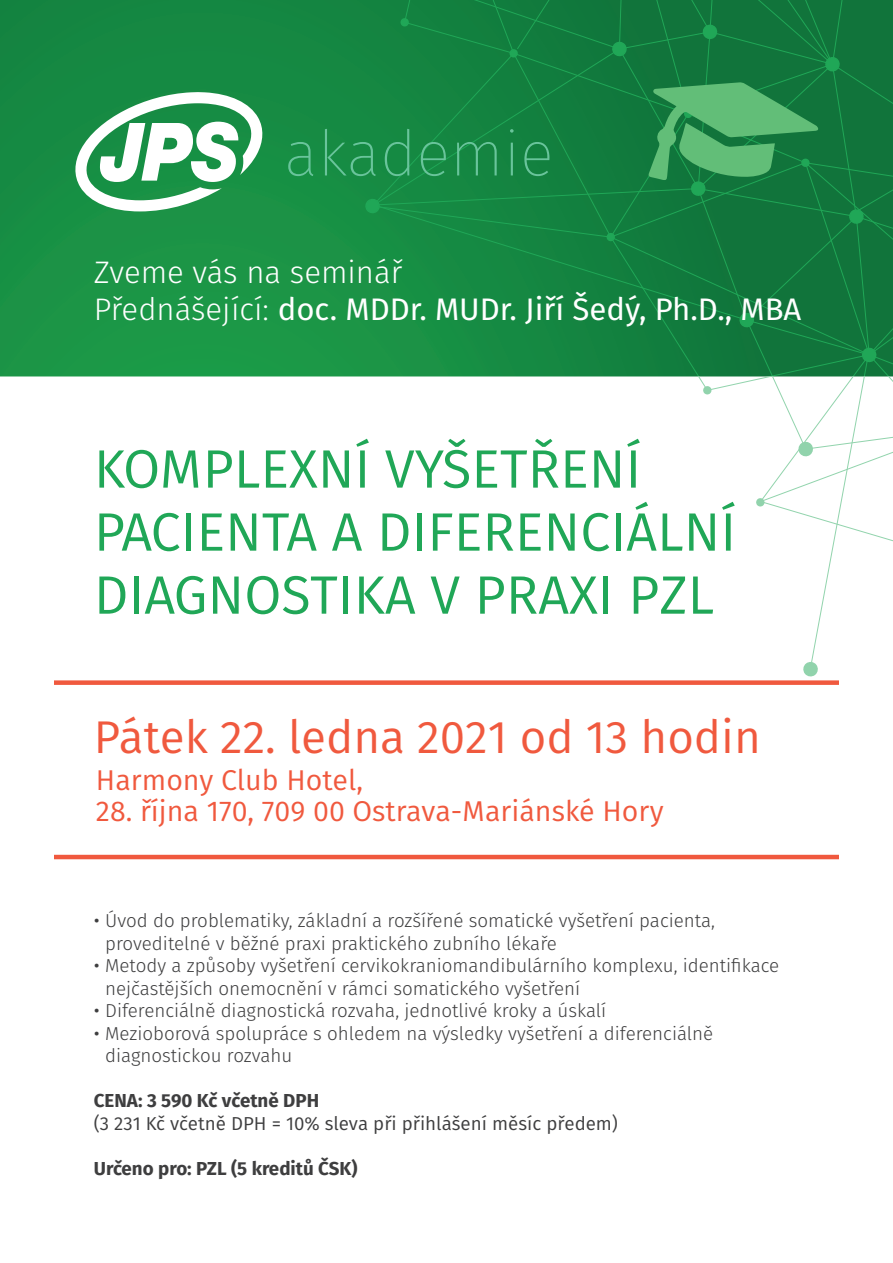
<style>
.page{position:relative;width:893px;height:1263px;background:#fff}
.page>*{position:absolute;margin:0;border:0;box-sizing:border-box;transform-origin:0 0}
.t1{font:200 63.15px "Fira Sans";color:#69c49b}
.t2{font:54px/63px "Fira Sans";color:#20a757}
.t3{font:45.9px "Fira Sans";color:#f0593e}
.t4{font:31.05px/37.3px "Fira Sans";color:#fff}
.t5{font:28.65px "Fira Sans";color:#f0593e}
.t6{font:300 18.75px/22.5px "Fira Sans";color:#3e3e3f}
.t7{font:18.75px "Fira Sans";color:#3e3e3f}
.t8{font:700 18.75px "Fira Sans";color:#3e3e3f}
.s1{font-weight:300}
.s2{font-weight:400}
</style>
<div class="page">
<div style="left:0;top:0;width:893px;height:376px;background:#179144"></div>
<svg style="left:365px;top:0;width:528px;height:677px"></svg>
<div style="left:54px;top:680px;width:785px;height:5px;background:#f0593e"></div>
<hr style="left:54px;top:855px;width:785px;height:4px;background:#f0593e">
<svg style="left:75px;top:92px;width:188px;height:119px"></svg>
<h1 class="t1" style="left:284px;top:109px;width:271px">akademie</h1>
<h3 class="t4" style="left:94px;top:252px;width:709px"><span class="s1">Zveme vás na seminář<br>Přednášející:</span> doc. MDDr. MUDr. Jiří Šedý, Ph.D., MBA</h3>
<h2 class="t2" style="left:94px;top:437px;width:644px">KOMPLEXNÍ VYŠETŘENÍ<br>PACIENTA A DIFERENCIÁLNÍ<br>DIAGNOSTIKA V PRAXI PZL</h2>
<h3 class="t3" style="left:94px;top:704px;width:668px">Pátek 22. ledna 2021 od 13 hodin</h3>
<h3 class="t5" style="left:96px;top:759px;width:269px">Harmony Club Hotel,</h3>
<h3 class="t5" style="left:96px;top:791px;width:569px">28. října 170, 709 00 Ostrava-Mariánské Hory</h3>
<p class="t6" style="left:105px;top:909px;width:611px;text-indent:-11px"><span class="s2">•</span> Úvod do problematiky, základní a rozšířené somatické vyšetření pacienta, proveditelné v běžné praxi praktického zubního lékaře</p>
<p class="t6" style="left:105px;top:954px;width:676px;text-indent:-11px"><span class="s2">•</span> Metody a způsoby vyšetření cervikokraniomandibulárního komplexu, identifikace nejčastějších onemocnění v rámci somatického vyšetření</p>
<p class="t6" style="left:94px;top:999px;width:514px"><span class="s2">•</span> Diferenciálně diagnostická rozvaha, jednotlivé kroky a úskalí</p>
<p class="t6" style="left:105px;top:1022px;width:610px;text-indent:-11px"><span class="s2">•</span> Mezioborová spolupráce s ohledem na výsledky vyšetření a diferenciálně diagnostickou rozvahu</p>
<p class="t8" style="left:94px;top:1085px;width:227px">CENA: 3 590 Kč včetně DPH</p>
<p class="t7" style="left:94px;top:1110px;width:526px">(3 231 Kč včetně DPH = 10% sleva při přihlášení měsíc předem)</p>
<p class="t8" style="left:94px;top:1152px;width:265px">Určeno pro: PZL (5 kreditů ČSK)</p>
</div>
